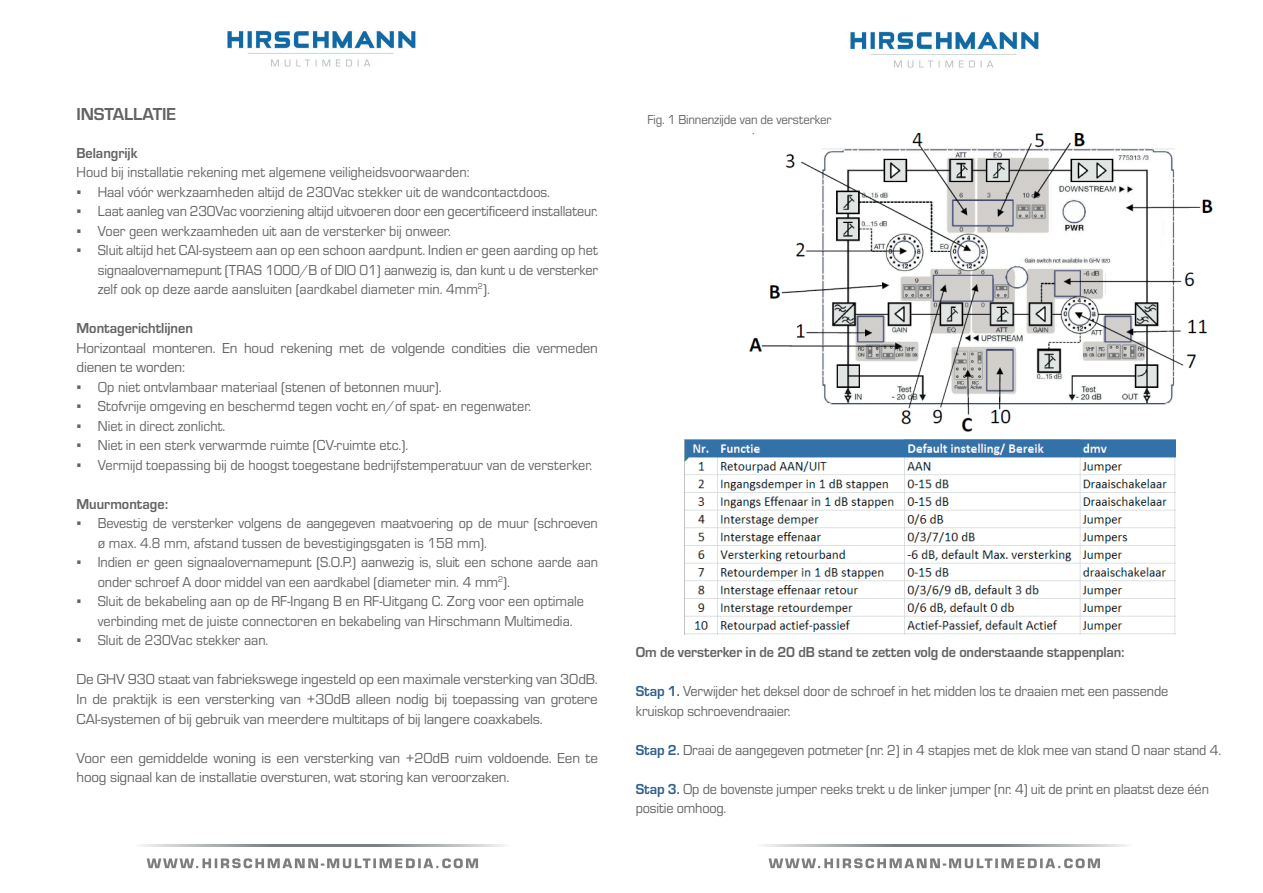
<style>
.page{position:relative;width:1263px;height:893px;background:#fff}
.page>*{position:absolute;margin:0;border:0;box-sizing:border-box;transform-origin:0 0}
.t1{font:700 18px "Eurostile";letter-spacing:-.01em;color:#636366}
.t2{font:15px/19.5px "Eurostile";color:#636366;scale:.95 1}
.t3{font:15px/19.5px "Eurostile";color:#636366}
.t4{font:700 15px "Eurostile";letter-spacing:-.005em;color:#636366;scale:.95 1}
.t5{font:13.5px "Eurostile";letter-spacing:-.01em;color:#636366;scale:.95 1}
.s1{font-family:"Calibri"}
.s2{font-weight:700;color:#325f8c}
</style>
<div class="page">
<img style="left:227px;top:30px;width:189px;height:37px">
<img style="left:850px;top:31px;width:189px;height:37px">
<svg style="left:140px;top:845px;width:365px;height:1px"></svg>
<svg style="left:147px;top:858px;width:331px;height:10px"></svg>
<svg style="left:762px;top:845px;width:365px;height:1px"></svg>
<svg style="left:769px;top:858px;width:331px;height:10px"></svg>
<img style="left:749px;top:134px;width:464px;height:298px">
<img style="left:684px;top:439px;width:491px;height:196px">
<p class="t1" style="left:77px;top:102px;width:101px">INSTALLATIE</p>
<p class="t4" style="left:77px;top:142px;width:66px">Belangrijk</p>
<p class="t2" style="left:77px;top:162px;width:415px">Houd bij installatie rekening met algemene veiligheidsvoorwaarden:</p>
<p class="t2" style="left:77px;top:182px;width:500px"><span class="s1">▪</span> Haal vóór werkzaamheden altijd de 230Vac stekker uit de wandcontactdoos.</p>
<p class="t2" style="left:77px;top:201px;width:550px"><span class="s1">▪</span> Laat aanleg van 230Vac voorziening altijd uitvoeren door een gecertificeerd installateur.</p>
<p class="t2" style="left:77px;top:221px;width:395px"><span class="s1">▪</span> Voer geen werkzaamheden uit aan de versterker bij onweer.</p>
<p class="t2" style="left:98px;top:240px;width:528px;text-align:justify;text-indent:-21px"><span class="s1">▪</span> Sluit altijd het CAI-systeem aan op een schoon aardpunt. Indien er geen aarding op het signaalovernamepunt (TRAS 1000/B of DIO 01) aanwezig is, dan kunt u de versterker zelf ook op deze aarde aansluiten (aardkabel diameter min. 4mm<sup>2</sup>).</p>
<p class="t4" style="left:77px;top:318px;width:124px">Montagerichtlijnen</p>
<p class="t3" style="left:77px;top:338px;width:523px">Horizontaal monteren. En houd rekening met de volgende condities die vermeden dienen te worden:</p>
<p class="t2" style="left:77px;top:377px;width:386px"><span class="s1">▪</span> Op niet ontvlambaar materiaal (stenen of betonnen muur).</p>
<p class="t2" style="left:77px;top:396px;width:480px"><span class="s1">▪</span> Stofvrije omgeving en beschermd tegen vocht en/of spat- en regenwater.</p>
<p class="t2" style="left:77px;top:416px;width:158px"><span class="s1">▪</span> Niet in direct zonlicht.</p>
<p class="t2" style="left:77px;top:435px;width:351px"><span class="s1">▪</span> Niet in een sterk verwarmde ruimte (CV-ruimte etc.).</p>
<p class="t2" style="left:77px;top:455px;width:544px"><span class="s1">▪</span> Vermijd toepassing bij de hoogst toegestane bedrijfstemperatuur van de versterker.</p>
<p class="t4" style="left:77px;top:493px;width:98px">Muurmontage:</p>
<p class="t2" style="left:98px;top:513px;width:528px;text-indent:-21px"><span class="s1">▪</span> Bevestig de versterker volgens de aangegeven maatvoering op de muur (schroeven ø max. 4.8 mm, afstand tussen de bevestigingsgaten is 158 mm).</p>
<p class="t2" style="left:98px;top:552px;width:528px;text-indent:-21px"><span class="s1">▪</span> Indien er geen signaalovernamepunt (S.O.P.) aanwezig is, sluit een schone aarde aan onder schroef A door middel van een aardkabel (diameter min. 4 mm<sup>2</sup>).</p>
<p class="t2" style="left:98px;top:591px;width:513px;text-indent:-21px"><span class="s1">▪</span> Sluit de bekabeling aan op de RF-Ingang B en RF-Uitgang C. Zorg voor een optimale verbinding met de juiste connectoren en bekabeling van Hirschmann Multimedia.</p>
<p class="t2" style="left:77px;top:630px;width:204px"><span class="s1">▪</span> Sluit de 230Vac stekker aan.</p>
<p class="t3" style="left:77px;top:669px;width:523px;text-align:justify">De GHV 930 staat van fabriekswege ingesteld op een maximale versterking van 30dB.<br>In de praktijk is een versterking van +30dB alleen nodig bij toepassing van grotere CAI-systemen of bij gebruik van meerdere multitaps of bij langere coaxkabels.</p>
<p class="t3" style="left:77px;top:747px;width:523px">Voor een gemiddelde woning is een versterking van +20dB ruim voldoende. Een te hoog signaal kan de installatie oversturen, wat storing kan veroorzaken.</p>
<p class="t5" style="left:647px;top:110px;width:195px">Fig. 1 Binnenzijde van de versterker</p>
<p class="t4" style="left:636px;top:641px;width:516px">Om de versterker in de 20 dB stand te zetten volg de onderstaande stappenplan:</p>
<p class="t2" style="left:636px;top:681px;width:562px"><span class="s2">Stap 1.</span> Verwijder het deksel door de schroef in het midden los te draaien met een passende kruiskop schroevendraaier.</p>
<p class="t2" style="left:636px;top:739px;width:618px"><span class="s2">Stap 2.</span> Draai de aangegeven potmeter (nr. 2) in 4 stapjes met de klok mee van stand 0 naar stand 4.</p>
<p class="t2" style="left:636px;top:778px;width:605px"><span class="s2">Stap 3.</span> Op de bovenste jumper reeks trekt u de linker jumper (nr. 4) uit de print en plaatst deze één positie omhoog.</p>
</div>
